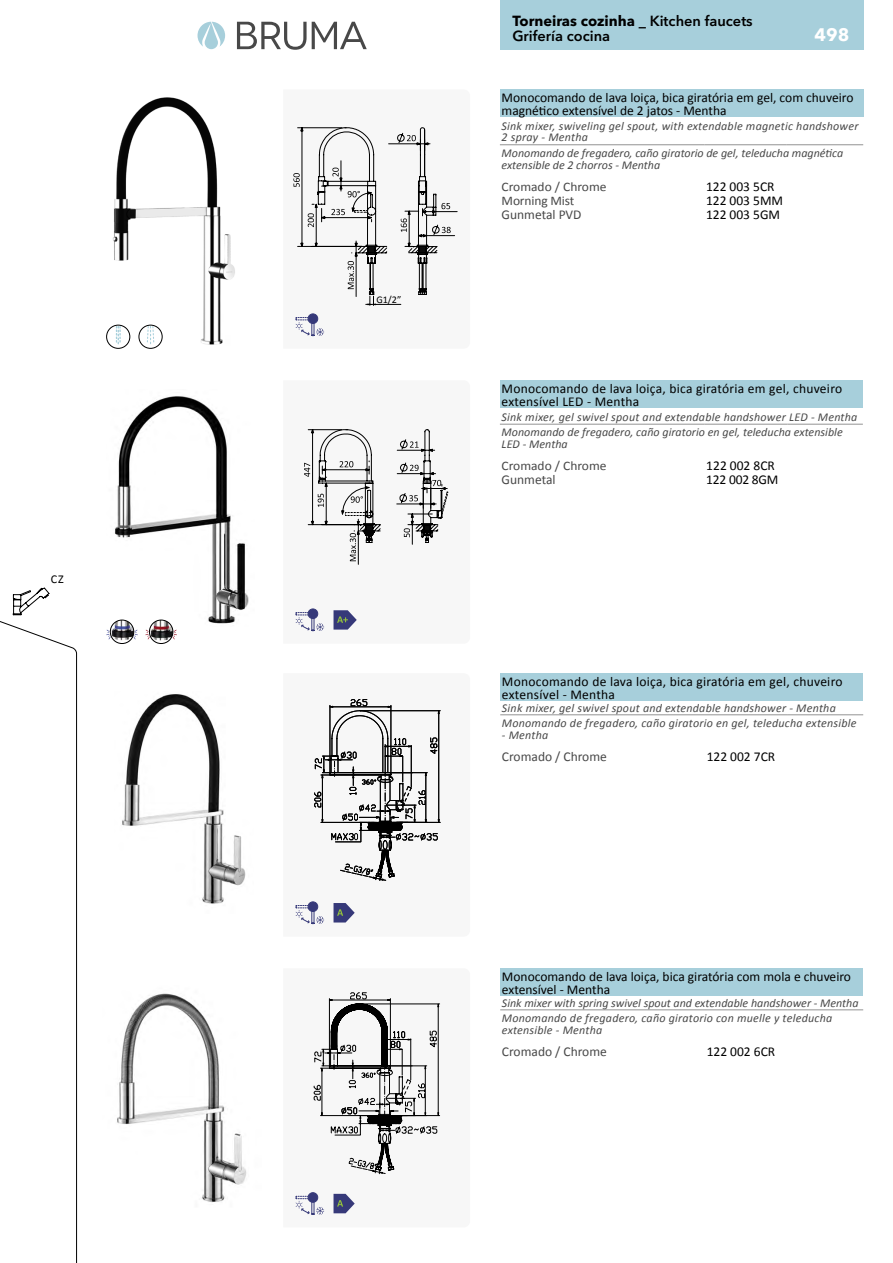
<style>
.page{position:relative;width:893px;height:1263px;background:#fff}
.page>*{position:absolute;margin:0;border:0;box-sizing:border-box;transform-origin:0 0}
.t1{font:700 18px "Avenir Next LT Pro";color:#fff}
.t2{font:600 14.55px/15px "Avenir Next LT Pro";color:#000}
.t3{font:13.5px/13.2px "Calibri";color:#000}
.t4{font:13.5px/13.2px "Calibri";letter-spacing:.02em;color:#000}
.t5{font:13.5px "Calibri";color:#484848}
.t6{font:13.2px "Calibri";letter-spacing:-.01em;color:#484848}
.t7{font:13.05px "Calibri";color:#484848;scale:1.04 1}
.t8{font:italic 12px/11.4px "Calibri";letter-spacing:.02em;color:#484848}
.t9{font:italic 12px/11.4px "Calibri";color:#484848}
.t10{font:12px "Calibri";color:#000}
.t11{font:10.2px "Calibri";color:#000}
.s1{font-weight:700}
</style>
<div class="page">
<svg style="left:237px;top:22px;width:130px;height:28px"></svg>
<svg style="left:198px;top:22px;width:27px;height:27px"></svg>
<div style="left:500px;top:0;width:363px;height:50px;background:#a7cfdb"></div>
<svg style="left:0;top:615px;width:77px;height:648px"></svg>
<svg style="left:12px;top:587px;width:38px;height:28px"></svg>
<div style="left:500px;top:89px;width:363px;height:28px;background:#a7cfdb"></div>
<hr style="left:500px;top:144px;width:204px;height:1px;background:#939393">
<hr style="left:704px;top:144px;width:83px;height:1px;background:#939393">
<hr style="left:787px;top:144px;width:76px;height:1px;background:#939393">
<div style="left:500px;top:380px;width:363px;height:28px;background:#a7cfdb"></div>
<hr style="left:500px;top:424px;width:205px;height:1px;background:#939393">
<hr style="left:705px;top:424px;width:82px;height:1px;background:#939393">
<hr style="left:787px;top:424px;width:76px;height:1px;background:#939393">
<img style="left:111px;top:396px;width:138px;height:231px">
<img style="left:110px;top:620px;width:24px;height:23px;border-radius:12px">
<div style="left:110px;top:620px;width:24px;height:24px;border:1px solid #000;border-radius:50%"></div>
<svg style="left:106px;top:630px;width:5px;height:9px"></svg>
<svg style="left:133px;top:630px;width:5px;height:9px"></svg>
<img style="left:149px;top:620px;width:24px;height:23px;border-radius:12px">
<div style="left:149px;top:620px;width:24px;height:24px;border:1px solid #000;border-radius:50%"></div>
<svg style="left:145px;top:630px;width:5px;height:9px"></svg>
<svg style="left:173px;top:630px;width:4px;height:9px"></svg>
<div style="left:500px;top:968px;width:363px;height:28px;background:#a7cfdb"></div>
<hr style="left:500px;top:1009px;width:205px;height:1px;background:#939393">
<hr style="left:705px;top:1009px;width:83px;height:1px;background:#939393">
<hr style="left:788px;top:1009px;width:75px;height:1px;background:#939393">
<img style="left:117px;top:993px;width:130px;height:209px">
<div style="left:500px;top:673px;width:363px;height:28px;background:#a7cfdb"></div>
<hr style="left:500px;top:714px;width:205px;height:1px;background:#939393">
<hr style="left:705px;top:714px;width:83px;height:1px;background:#939393">
<hr style="left:788px;top:714px;width:75px;height:1px;background:#939393">
<img style="left:122px;top:694px;width:124px;height:210px">
<img style="left:106px;top:97px;width:129px;height:252px">
<div style="left:308px;top:314px;width:10px;height:9px;background:#363979;border-radius:50%"></div>
<div style="left:308px;top:314px;width:10px;height:10px;border:1px solid #363979;border-radius:50%"></div>
<svg style="left:295px;top:317px;width:29px;height:19px"></svg>
<svg style="left:304px;top:429px;width:144px;height:136px"></svg>
<svg style="left:314px;top:992px;width:126px;height:182px"></svg>
<svg style="left:314px;top:699px;width:127px;height:182px"></svg>
<svg style="left:293px;top:127px;width:165px;height:178px"></svg>
<svg style="left:333px;top:903px;width:22px;height:19px"></svg>
<div style="left:308px;top:902px;width:10px;height:9px;background:#363979;border-radius:50%"></div>
<div style="left:308px;top:902px;width:10px;height:10px;border:1px solid #363979;border-radius:50%"></div>
<svg style="left:295px;top:905px;width:29px;height:19px"></svg>
<svg style="left:333px;top:1194px;width:22px;height:19px"></svg>
<div style="left:308px;top:1193px;width:10px;height:9px;background:#363979;border-radius:50%"></div>
<div style="left:308px;top:1192px;width:10px;height:10px;border:1px solid #363979;border-radius:50%"></div>
<svg style="left:295px;top:1196px;width:29px;height:19px"></svg>
<div style="left:308px;top:609px;width:10px;height:10px;background:#363979;border-radius:50%"></div>
<div style="left:308px;top:609px;width:10px;height:10px;border:1px solid #363979;border-radius:50%"></div>
<svg style="left:295px;top:612px;width:29px;height:19px"></svg>
<svg style="left:334px;top:610px;width:23px;height:20px"></svg>
<p class="t10" style="left:51px;top:571px;width:14px">CZ</p>
<p class="t11" style="left:376px;top:293px;width:26px">G1/2”</p>
<p class="t2" style="left:512px;top:13px;width:242px"><span class="s1">Torneiras cozinha _</span> Kitchen faucets<br>Grifería cocina</p>
<h1 class="t1" style="left:814px;top:24px;width:36px">498</h1>
<p class="t3" style="left:502px;top:91px;width:353px">Monocomando de lava loiça, bica giratória em gel, com chuveiro magnético extensível de 2 jatos - Mentha</p>
<p class="t8" style="left:502px;top:120px;width:358px">Sink mixer, swiveling gel spout, with extendable magnetic handshower<br>2 spray - Mentha</p>
<p class="t9" style="left:502px;top:147px;width:343px">Monomando de fregadero, caño giratorio de gel, teleducha magnética extensible de 2 chorros - Mentha</p>
<p class="t7" style="left:502px;top:178px;width:102px">Cromado / Chrome</p>
<p class="t3" style="left:706px;top:180px;width:70px">122 003 5CR</p>
<p class="t6" style="left:502px;top:192px;width:74px">Morning Mist</p>
<p class="t3" style="left:706px;top:194px;width:79px">122 003 5MM</p>
<p class="t5" style="left:502px;top:206px;width:81px">Gunmetal PVD</p>
<p class="t3" style="left:706px;top:208px;width:76px">122 003 5GM</p>
<p class="t4" style="left:502px;top:381px;width:342px">Monocomando de lava loiça, bica giratória em gel, chuveiro extensível LED - Mentha</p>
<p class="t8" style="left:502px;top:408px;width:357px;line-height:15.9px">Sink mixer, gel swivel spout and extendable handshower LED - Mentha<br>Monomando de fregadero, caño giratorio en gel, teleducha extensible</p>
<p class="t8" style="left:502px;top:438px;width:68px">LED - Mentha</p>
<p class="t7" style="left:502px;top:457px;width:102px">Cromado / Chrome</p>
<p class="t3" style="left:706px;top:459px;width:70px">122 002 8CR</p>
<p class="t5" style="left:502px;top:471px;width:56px">Gunmetal</p>
<p class="t3" style="left:706px;top:473px;width:74px">122 002 8GM</p>
<p class="t4" style="left:502px;top:674px;width:342px">Monocomando de lava loiça, bica giratória em gel, chuveiro extensível - Mentha</p>
<p class="t8" style="left:502px;top:700px;width:356px;line-height:15.1px">Sink mixer, gel swivel spout and extendable handshower - Mentha<br>Monomando de fregadero, caño giratorio en gel, teleducha extensible</p>
<p class="t8" style="left:502px;top:729px;width:48px">- Mentha</p>
<p class="t5" style="left:502px;top:748px;width:106px">Cromado / Chrome</p>
<p class="t3" style="left:707px;top:750px;width:70px">122 002 7CR</p>
<p class="t3" style="left:502px;top:969px;width:351px">Monocomando de lava loiça, bica giratória com mola e chuveiro extensível - Mentha</p>
<p class="t9" style="left:502px;top:995px;width:358px;line-height:14.9px">Sink mixer with spring swivel spout and extendable handshower - Mentha<br>Monomando de fregadero, caño giratorio con muelle y teleducha</p>
<p class="t8" style="left:502px;top:1024px;width:102px">extensible - Mentha</p>
<p class="t5" style="left:502px;top:1043px;width:106px">Cromado / Chrome</p>
<p class="t3" style="left:707px;top:1045px;width:70px">122 002 6CR</p>
</div>
